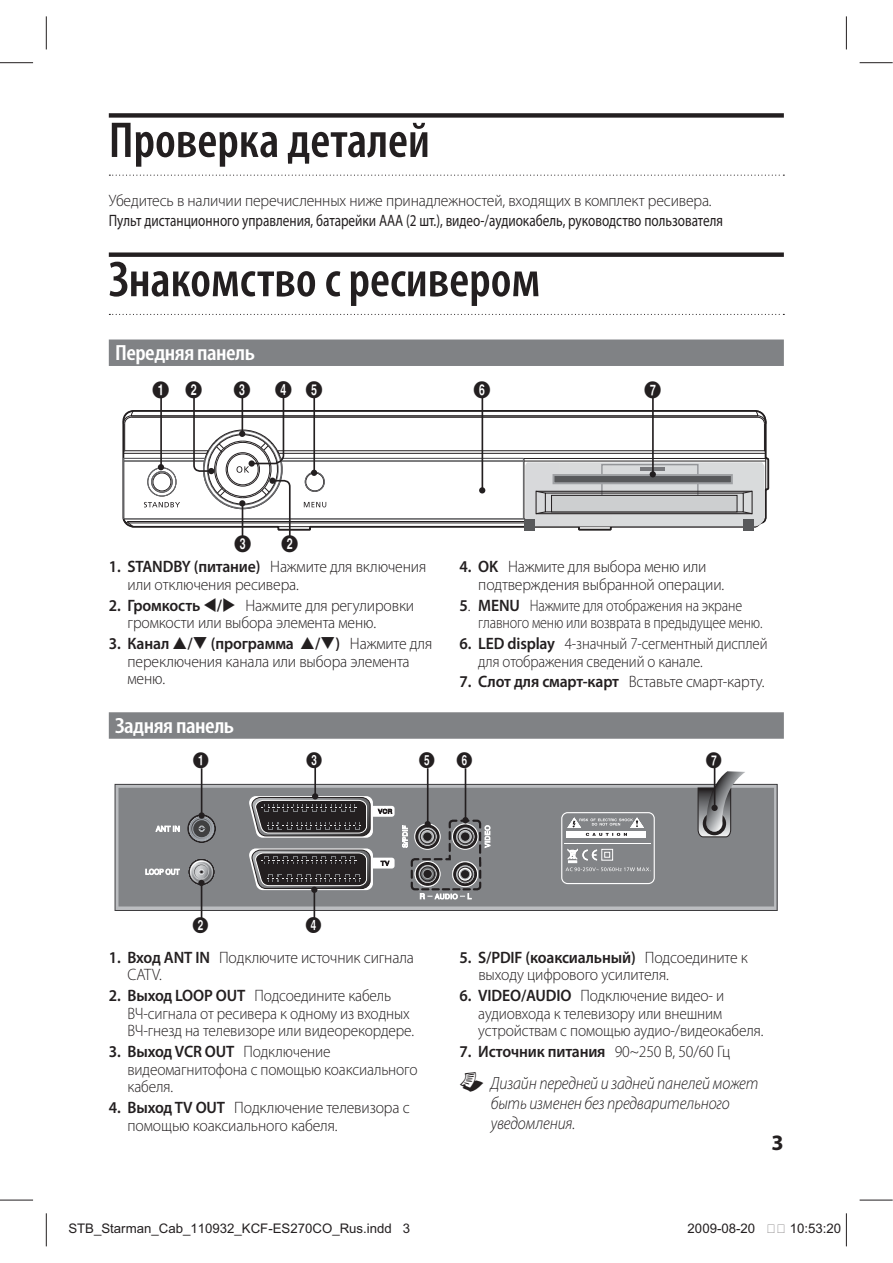
<style>
.page{position:relative;width:893px;height:1263px;background:#fff}
.page>*{position:absolute;margin:0;border:0;box-sizing:border-box;transform-origin:0 0}
.t1{font:600 condensed 50.7px "Myriad Pro";color:#231f20}
.t2{font:600 condensed 22.05px "Myriad Pro";letter-spacing:-.02em;color:#fff;scale:1.1 1}
.t3{font:700 22.05px "Myriad Pro";color:#231f20}
.t4{font:italic 300 17.7px/19.8px "Myriad Pro";letter-spacing:-.01em;color:#231f20;scale:.9 1}
.t5{font:17.7px "Numberblackfilled";color:#231f20;scale:.95 1}
.t6{font:300 16.5px/17.7px "Myriad Pro";letter-spacing:-.01em;color:#231f20;scale:.95 1}
.t7{font:300 16.5px/17.7px "Myriad Pro";letter-spacing:-.01em;color:#231f20;scale:.93 1}
.t8{font:16.5px "Myriad Pro";color:#231f20;scale:.8 1}
.t9{font:300 16.5px/17.7px "Myriad Pro";letter-spacing:-.01em;color:#231f20;scale:.9 1}
.t10{font:600 16.5px "Myriad Pro";letter-spacing:-.01em;color:#231f20;scale:.95 1}
.t11{font:16.5px "Numberblackfilled";color:#231f20;scale:.95 1}
.t12{font:13.2px "Helvetica";color:#231f20}
.s1{font-weight:600}
.s2{font-weight:300}
.s3{font-family:"Yodle";font-weight:400;font-style:normal;font-size:30.9px}
</style>
<div class="page">
<div style="left:109px;top:340px;width:675px;height:26px;background:#808285"></div>
<svg style="left:109px;top:314px;width:675px;height:1px"></svg>
<div style="left:109px;top:252px;width:675px;height:5px;background:#231f20"></div>
<div style="left:109px;top:712px;width:675px;height:27px;background:#808285"></div>
<svg style="left:109px;top:175px;width:675px;height:1px"></svg>
<div style="left:109px;top:113px;width:675px;height:5px;background:#231f20"></div>
<div style="left:115px;top:784px;width:662px;height:126px;background:linear-gradient(to right,#bbbdc0,#bbbdc0)"></div>
<div style="left:115px;top:784px;width:662px;height:127px;border:1px solid #3e3d3f"></div>
<div style="left:118px;top:788px;width:656px;height:119px;background:#828487"></div>
<svg style="left:146px;top:869px;width:33px;height:6px"></svg>
<svg style="left:156px;top:826px;width:23px;height:5px"></svg>
<div style="left:567px;top:831px;width:79px;height:6px;background:#fff"></div>
<hr style="left:564px;top:843px;width:87px;height:1px;background:#fff">
<svg style="left:567px;top:818px;width:77px;height:18px"></svg>
<svg style="left:565px;top:847px;width:85px;height:24px;background:#949598"></svg>
<div style="left:561px;top:812px;width:94px;height:72px;border:1px solid #fff;border-radius:6px"></div>
<svg style="left:188px;top:815px;width:27px;height:27px"></svg>
<div style="left:188px;top:815px;width:27px;height:27px;border:1px solid #231f20;border-radius:50%"></div>
<svg style="left:189px;top:816px;width:26px;height:26px"></svg>
<div style="left:188px;top:816px;width:27px;height:26px;border:1px solid #231f20;border-radius:50%"></div>
<svg style="left:190px;top:817px;width:24px;height:24px"></svg>
<div style="left:190px;top:817px;width:24px;height:24px;border:1px solid #9ea4ab;border-radius:50%"></div>
<svg style="left:191px;top:818px;width:22px;height:22px"></svg>
<div style="left:191px;top:818px;width:22px;height:22px;border:1px solid #9ea4ab;border-radius:50%"></div>
<div style="left:193px;top:820px;width:18px;height:18px;background:#404041;border-radius:50%"></div>
<div style="left:193px;top:820px;width:18px;height:18px;border:1px solid #9ea4ab;border-radius:50%"></div>
<svg style="left:198px;top:826px;width:7px;height:6px"></svg>
<div style="left:189px;top:859px;width:25px;height:25px;border:1px solid #231f20;border-radius:50%"></div>
<svg style="left:189px;top:860px;width:25px;height:24px"></svg>
<div style="left:189px;top:860px;width:25px;height:24px;border:1px solid #231f20;border-radius:50%"></div>
<svg style="left:191px;top:862px;width:21px;height:20px"></svg>
<svg style="left:193px;top:864px;width:17px;height:16px"></svg>
<svg style="left:194px;top:865px;width:15px;height:14px"></svg>
<svg style="left:195px;top:865px;width:13px;height:14px"></svg>
<svg style="left:199px;top:869px;width:5px;height:5px"></svg>
<svg style="left:249px;top:796px;width:146px;height:42px;background:#605e5f"></svg>
<svg style="left:697px;top:771px;width:48px;height:66px;background:#8b8b8d"></svg>
<hr style="left:313px;top:891px;width:2px;height:29px;background:#231f20">
<svg style="left:249px;top:848px;width:146px;height:45px;background:#626163"></svg>
<hr style="left:201px;top:768px;width:1px;height:50px;background:#231f20">
<svg style="left:402px;top:819px;width:88px;height:80px;background:#7d7d7f"></svg>
<div style="left:198px;top:880px;width:7px;height:6px;background:#231f20;border-radius:50%"></div>
<hr style="left:201px;top:882px;width:1px;height:37px;background:#231f20">
<div style="left:198px;top:812px;width:7px;height:7px;background:#231f20;border-radius:50%"></div>
<hr style="left:314px;top:767px;width:2px;height:29px;background:#231f20">
<hr style="left:427px;top:768px;width:1px;height:55px;background:#231f20">
<hr style="left:465px;top:768px;width:1px;height:55px;background:#231f20">
<hr style="left:714px;top:767px;width:1px;height:40px;background:#231f20">
<div style="left:312px;top:793px;width:6px;height:7px;background:#231f20;border-radius:50%"></div>
<div style="left:424px;top:821px;width:7px;height:6px;background:#231f20;border-radius:50%"></div>
<div style="left:462px;top:817px;width:7px;height:6px;background:#231f20;border-radius:50%"></div>
<div style="left:711px;top:805px;width:7px;height:6px;background:#231f20;border-radius:50%"></div>
<svg style="left:123px;top:396px;width:646px;height:141px"></svg>
<hr style="left:0;top:62px;width:33px;height:1px;background:#231f20">
<hr style="left:859px;top:62px;width:34px;height:1px;background:#231f20">
<hr style="left:0;top:1200px;width:33px;height:1px;background:#231f20">
<hr style="left:859px;top:1200px;width:34px;height:1px;background:#231f20">
<hr style="left:46px;top:16px;width:1px;height:33px;background:#231f20">
<hr style="left:46px;top:1213px;width:1px;height:33px;background:#231f20">
<hr style="left:846px;top:16px;width:1px;height:33px;background:#231f20">
<hr style="left:846px;top:1213px;width:1px;height:33px;background:#231f20">
<h1 class="t1" style="left:109px;top:110px;width:323px">Проверка деталей</h1>
<p class="t6" style="left:109px;top:191px;width:636px">Убедитесь в наличии перечисленных ниже принадлежностей, входящих в комплект ресивера.</p>
<p class="t8" style="left:109px;top:210px;width:769px">Пульт дистанционного управления, батарейки AAA (2 шт.), видео-/аудиокабель, руководство пользователя</p>
<h1 class="t1" style="left:109px;top:249px;width:433px">Знакомство с ресивером</h1>
<h2 class="t2" style="left:115px;top:340px;width:129px">Передняя панель</h2>
<p class="t5" style="left:185px;top:382px;width:20px">2</p>
<p class="t5" style="left:233px;top:382px;width:20px">3</p>
<p class="t5" style="left:274px;top:382px;width:20px">4</p>
<p class="t5" style="left:473px;top:382px;width:20px">6</p>
<p class="t5" style="left:644px;top:382px;width:20px">7</p>
<p class="t5" style="left:152px;top:382px;width:20px">1</p>
<p class="t5" style="left:305px;top:382px;width:20px">5</p>
<p class="t5" style="left:234px;top:535px;width:20px">3</p>
<p class="t5" style="left:281px;top:535px;width:20px">2</p>
<p class="t6" style="left:128px;top:558px;width:316px;text-indent:-19px"><span class="s1">1. STANDBY (питание)</span> Нажмите для включения или отключения ресивера.</p>
<p class="t10" style="left:109px;top:599px;width:121px">2. Громкость /</p>
<p class="t6" style="left:128px;top:596px;width:303px;text-indent:118px">Нажмите для регулировки громкости или выбора элемента меню.</p>
<p class="t10" style="left:109px;top:637px;width:196px">3. Канал / (программа</p>
<p class="t6" style="left:128px;top:635px;width:322px;text-indent:188px"><span class="s1">/ )</span> Нажмите для переключения канала или выбора элемента меню.</p>
<h2 class="t2" style="left:115px;top:713px;width:110px">Задняя панель</h2>
<p class="t6" style="left:478px;top:558px;width:260px;text-indent:-19px"><span class="s1">4. OK</span> Нажмите для выбора меню или подтверждения выбранной операции.</p>
<p class="t6" style="left:478px;top:596px;width:301px;text-indent:-19px"><span class="s1">5</span>. <span class="s1">MENU</span> Нажмите для отображения на экране главного меню или возврата в предыдущее меню.</p>
<p class="t9" style="left:478px;top:635px;width:323px;text-indent:-19px"><span class="s1">6. LED display</span> 4-значный 7-сегментный дисплей для отображения сведений о канале.</p>
<p class="t6" style="left:459px;top:673px;width:323px"><span class="s1">7. Слот для смарт-карт</span> Вставьте смарт-карту.</p>
<p class="t11" style="left:192px;top:752px;width:19px">1</p>
<p class="t11" style="left:306px;top:752px;width:19px">3</p>
<p class="t11" style="left:418px;top:752px;width:19px">5</p>
<p class="t11" style="left:456px;top:752px;width:19px">6</p>
<p class="t11" style="left:705px;top:752px;width:19px">7</p>
<p class="t11" style="left:192px;top:918px;width:19px">2</p>
<p class="t11" style="left:305px;top:918px;width:19px">4</p>
<p class="t6" style="left:128px;top:948px;width:303px;text-indent:-19px"><span class="s1">1. Вход ANT IN</span> Подключите источник сигнала<br>CATV.</p>
<p class="t7" style="left:128px;top:986px;width:310px;text-indent:-19px"><span class="s1">2. Выход LOOP OUT</span> Подсоедините кабель<br>ВЧ-сигнала от ресивера к одному из входных<br>ВЧ-гнезд на телевизоре или видеорекордере.</p>
<p class="t7" style="left:128px;top:1042px;width:313px;text-indent:-19px"><span class="s1">3. Выход VCR OUT</span> Подключение видеомагнитофона с помощью коаксиального кабеля.</p>
<p class="t6" style="left:128px;top:1098px;width:298px;text-indent:-19px"><span class="s1">4. Выход TV OUT</span> Подключение телевизора с помощью коаксиального кабеля.</p>
<p class="t6" style="left:478px;top:948px;width:285px;text-indent:-19px"><span class="s1">5. S/PDIF (коаксиальный)</span> Подсоедините к выходу цифрового усилителя.</p>
<p class="t7" style="left:478px;top:986px;width:308px;text-indent:-19px"><span class="s1">6. VIDEO/AUDIO</span> Подключение видео- и аудиовхода к телевизору или внешним устройствам с помощью аудио-/видеокабеля.</p>
<p class="t10" style="left:459px;top:1045px;width:287px">7. Источник питания <span class="s2">90~250 В, 50/60 Гц</span></p>
<p class="t4" style="left:491px;top:1073px;width:299px;text-indent:-31px"><span class="s3">B</span> Дизайн передней и задней панелей может быть изменен без предварительного уведомления.</p>
<h2 class="t3" style="left:771px;top:1134px;width:14px">3</h2>
<p class="t12" style="left:68px;top:1224px;width:343px">STB_Starman_Cab_110932_KCF-ES270CO_Rus.indd 3</p>
<p class="t12" style="left:687px;top:1224px;width:69px">2009-08-20</p>
<p class="t12" style="left:790px;top:1224px;width:53px">10:53:20</p>
</div>
